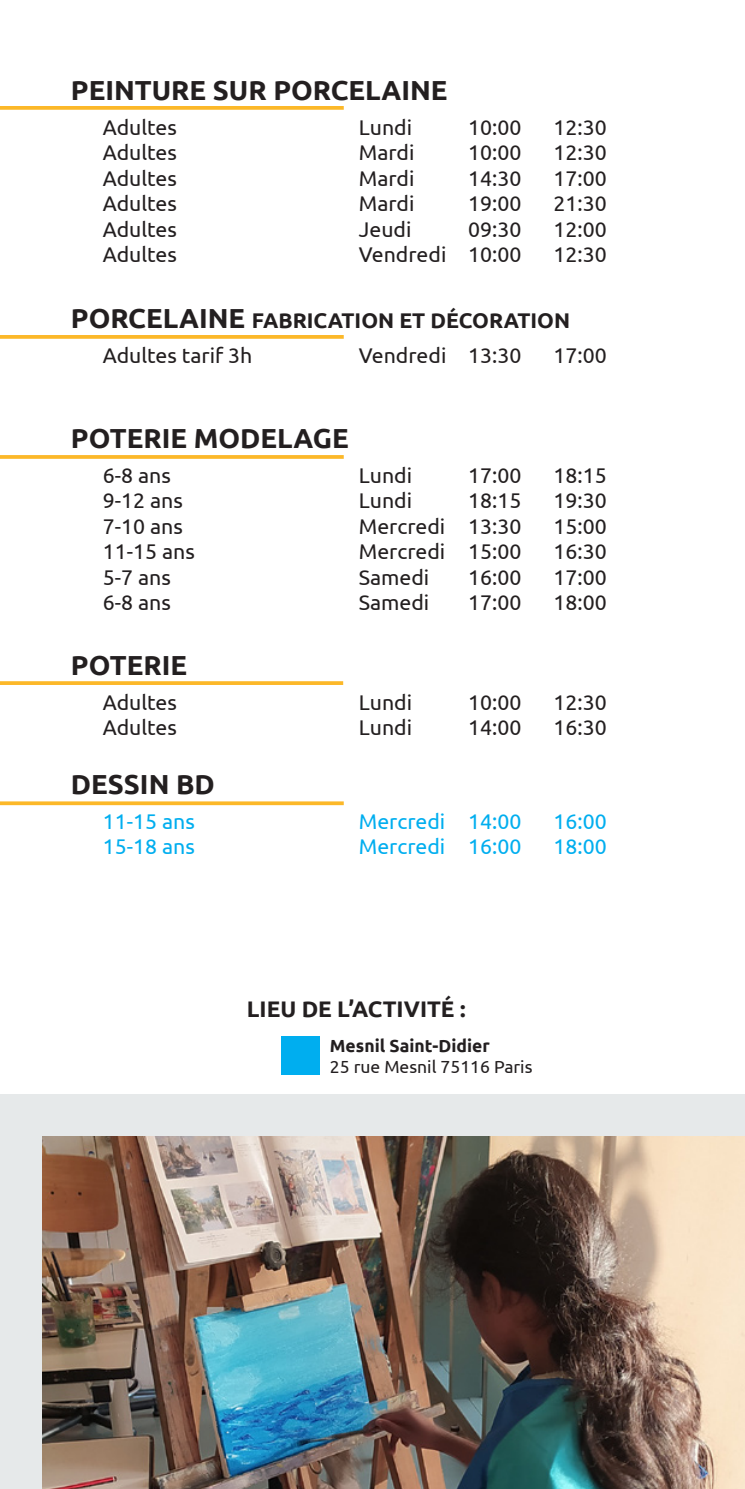
<style>
.page{position:relative;width:745px;height:1489px;background:#fff}
.page>*{position:absolute;margin:0;border:0;box-sizing:border-box;transform-origin:0 0}
.t1{font:700 27.5px "Ubuntu";color:#231f20}
.t2{font:700 22.5px "Ubuntu";color:#231f20}
.t3{font:21.25px "Ubuntu";color:#231f20}
.t4{font:21.25px "Ubuntu";color:#00aeef}
.t5{font:700 21.25px "Ubuntu";color:#231f20}
.t6{font:17.5px "Ubuntu";color:#231f20}
.t7{font:700 17.5px "Ubuntu";color:#231f20}
.s1{font-size:27.5px}
</style>
<div class="page">
<div style="left:1px;top:1094px;width:743px;height:394px;background:#e6e9ea"></div>
<div style="left:281px;top:1035px;width:38px;height:39px;background:#00aeef"></div>
<svg style="left:0;top:106px;width:343px;height:4px"></svg>
<img style="left:42px;top:1136px;width:702px;height:352px">
<svg style="left:0;top:455px;width:343px;height:4px"></svg>
<svg style="left:0;top:335px;width:343px;height:4px"></svg>
<svg style="left:0;top:681px;width:343px;height:4px"></svg>
<svg style="left:0;top:801px;width:343px;height:4px"></svg>
<p class="t1" style="left:71px;top:73px;width:378px">PEINTURE SUR PORCELAINE</p>
<p class="t3" style="left:103px;top:114px;width:76px">Adultes</p>
<p class="t3" style="left:358px;top:114px;width:55px">Lundi</p>
<p class="t3" style="left:468px;top:114px;width:55px">10:00</p>
<p class="t3" style="left:553px;top:114px;width:55px">12:30</p>
<p class="t3" style="left:103px;top:140px;width:76px">Adultes</p>
<p class="t3" style="left:358px;top:140px;width:57px">Mardi</p>
<p class="t3" style="left:468px;top:140px;width:55px">10:00</p>
<p class="t3" style="left:553px;top:140px;width:55px">12:30</p>
<p class="t3" style="left:103px;top:165px;width:76px">Adultes</p>
<p class="t3" style="left:358px;top:165px;width:57px">Mardi</p>
<p class="t3" style="left:468px;top:165px;width:55px">14:30</p>
<p class="t3" style="left:553px;top:165px;width:55px">17:00</p>
<p class="t3" style="left:103px;top:191px;width:76px">Adultes</p>
<p class="t3" style="left:358px;top:191px;width:57px">Mardi</p>
<p class="t3" style="left:468px;top:191px;width:55px">19:00</p>
<p class="t3" style="left:553px;top:191px;width:55px">21:30</p>
<p class="t3" style="left:103px;top:216px;width:76px">Adultes</p>
<p class="t3" style="left:358px;top:216px;width:54px">Jeudi</p>
<p class="t3" style="left:468px;top:216px;width:55px">09:30</p>
<p class="t3" style="left:553px;top:216px;width:55px">12:00</p>
<p class="t3" style="left:103px;top:242px;width:76px">Adultes</p>
<p class="t3" style="left:358px;top:242px;width:164px">Vendredi 10:00</p>
<p class="t3" style="left:553px;top:242px;width:55px">12:30</p>
<p class="t5" style="left:71px;top:308px;width:500px"><span class="s1">PORCELAINE</span> FABRICATION ET DÉCORATION</p>
<p class="t3" style="left:103px;top:343px;width:151px">Adultes tarif 3h</p>
<p class="t3" style="left:358px;top:343px;width:164px">Vendredi 13:30</p>
<p class="t3" style="left:553px;top:343px;width:55px">17:00</p>
<p class="t1" style="left:71px;top:421px;width:279px">POTERIE MODELAGE</p>
<p class="t3" style="left:103px;top:462px;width:70px">6-8 ans</p>
<p class="t3" style="left:358px;top:462px;width:55px">Lundi</p>
<p class="t3" style="left:468px;top:462px;width:55px">17:00</p>
<p class="t3" style="left:553px;top:462px;width:55px">18:15</p>
<p class="t3" style="left:103px;top:487px;width:81px">9-12 ans</p>
<p class="t3" style="left:358px;top:487px;width:55px">Lundi</p>
<p class="t3" style="left:468px;top:487px;width:55px">18:15</p>
<p class="t3" style="left:553px;top:487px;width:55px">19:30</p>
<p class="t3" style="left:103px;top:513px;width:81px">7-10 ans</p>
<p class="t3" style="left:358px;top:513px;width:164px">Mercredi 13:30</p>
<p class="t3" style="left:553px;top:513px;width:55px">15:00</p>
<p class="t3" style="left:103px;top:538px;width:93px">11-15 ans</p>
<p class="t3" style="left:358px;top:538px;width:164px">Mercredi 15:00</p>
<p class="t3" style="left:553px;top:538px;width:55px">16:30</p>
<p class="t3" style="left:103px;top:564px;width:70px">5-7 ans</p>
<p class="t3" style="left:358px;top:564px;width:72px">Samedi</p>
<p class="t3" style="left:468px;top:564px;width:55px">16:00</p>
<p class="t3" style="left:553px;top:564px;width:55px">17:00</p>
<p class="t3" style="left:103px;top:589px;width:70px">6-8 ans</p>
<p class="t3" style="left:358px;top:589px;width:72px">Samedi</p>
<p class="t3" style="left:468px;top:589px;width:55px">17:00</p>
<p class="t3" style="left:553px;top:589px;width:55px">18:00</p>
<p class="t1" style="left:71px;top:648px;width:118px">POTERIE</p>
<p class="t3" style="left:103px;top:689px;width:76px">Adultes</p>
<p class="t3" style="left:358px;top:689px;width:55px">Lundi</p>
<p class="t3" style="left:468px;top:689px;width:55px">10:00</p>
<p class="t3" style="left:553px;top:689px;width:55px">12:30</p>
<p class="t3" style="left:103px;top:714px;width:76px">Adultes</p>
<p class="t3" style="left:358px;top:714px;width:55px">Lundi</p>
<p class="t3" style="left:468px;top:714px;width:55px">14:00</p>
<p class="t3" style="left:553px;top:714px;width:55px">16:30</p>
<p class="t1" style="left:71px;top:767px;width:145px">DESSIN BD</p>
<p class="t4" style="left:103px;top:808px;width:93px">11-15 ans</p>
<p class="t4" style="left:358px;top:808px;width:164px">Mercredi 14:00</p>
<p class="t4" style="left:553px;top:808px;width:55px">16:00</p>
<p class="t4" style="left:103px;top:833px;width:93px">15-18 ans</p>
<p class="t4" style="left:358px;top:833px;width:164px">Mercredi 16:00</p>
<p class="t4" style="left:553px;top:833px;width:55px">18:00</p>
<p class="t2" style="left:247px;top:995px;width:220px">LIEU DE L’ACTIVITÉ :</p>
<p class="t7" style="left:330px;top:1034px;width:161px">Mesnil Saint-Didier</p>
<p class="t6" style="left:330px;top:1055px;width:204px">25 rue Mesnil 75116 Paris</p>
</div>
